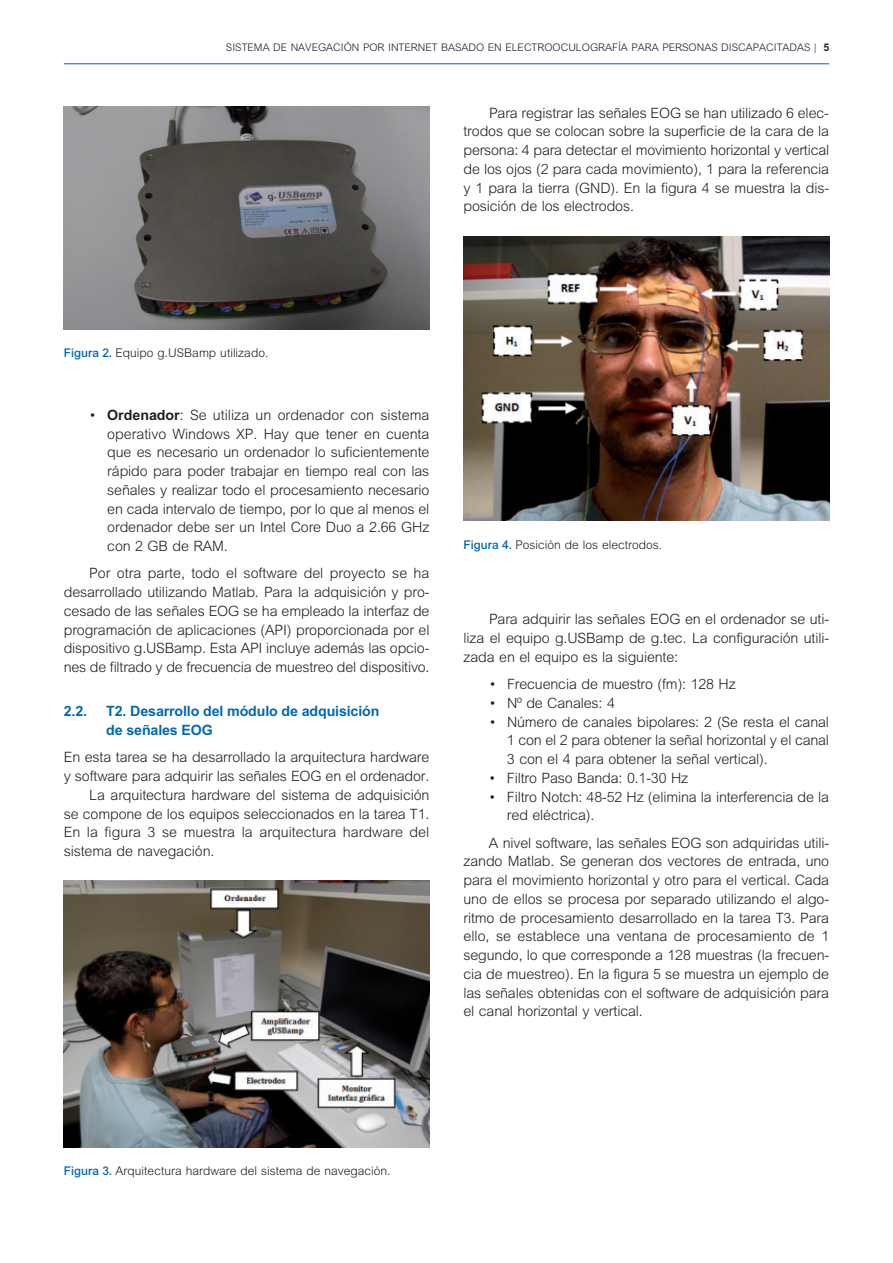
<style>
.page{position:relative;width:893px;height:1263px;background:#fff}
.page>*{position:absolute;margin:0;border:0;box-sizing:border-box;transform-origin:0 0}
.t1{font:300 14.25px/18.8px "M Arial";letter-spacing:-.01em;color:#231f20;text-align:justify}
.t2{font:700 14.25px/18.8px "M Arial";letter-spacing:-.01em;color:#0168b3}
.t3{font:300 12px "M Arial";color:#231f20}
.t4{font:300 10.5px "M Arial";color:#231f20}
.s1{font-weight:700}
.s2{font-family:"Arial";font-weight:500;color:#0168b3}
</style>
<div class="page">
<hr style="left:64px;top:63px;width:765px;height:1px;background:#0168b3">
<img style="left:64px;top:106px;width:365px;height:224px">
<img style="left:64px;top:880px;width:365px;height:267px">
<img style="left:463px;top:237px;width:366px;height:284px">
<p class="t4" style="left:226px;top:41px;width:314px">SISTEMA DE NAVEGACIÓN POR INTERN ET BASADO EN ELECTROO</p>
<p class="t4" style="left:561px;top:41px;width:24px">CULOGR</p>
<p class="t4" style="left:605px;top:41px;width:78px">AFÍA PARA PERSON</p>
<p class="t4" style="left:704px;top:41px;width:126px">AS DISCAPACITADAS | <span class="s1">5</span></p>
<p class="t1" style="left:463px;top:103px;width:367px;text-indent:26px">Para registrar las señales EOG se han utilizado 6 elec&shy;trodos que se colocan sobre la superficie de la cara de la persona: 4 para detectar el movimiento horizontal y vertical de los ojos (2 para cada movimiento), 1 para la referencia y 1 para la tierra (GN D). En la figura 4 se muestra la dis&shy;posición de los electrodos.</p>
<p class="t3" style="left:64px;top:346px;width:206px"><span class="s2">Figura 2.</span> Equipo g.USBamp utilizado.</p>
<p class="t1" style="left:107px;top:405px;width:324px;text-indent:-18px">• <span class="s1">Ordenador</span>: Se utiliza un ordenador con sistema operativo Windows XP. Hay que tener en cuenta que es necesario un ordenador lo suficientemente rápido para poder trabajar en tiempo real con las señales y realizar todo el procesamiento necesario en cada intervalo de tiempo, por lo que al menos el ordenador debe ser un Intel Core Duo a 2.66 GHz con 2 GB de RAM.</p>
<p class="t1" style="left:64px;top:564px;width:367px;text-indent:26px">Por otra parte, todo el software del proyecto se ha desarrollado utilizando Matlab. Para la adquisición y pro&shy;cesado de las señales EOG se ha empleado la interfaz de programación de aplicaciones (API) proporcionada por el dispositivo g.USBamp. Esta API incluye además las opcio&shy;nes de filtrado y de frecuencia de muestreo del dispositivo.</p>
<p class="t2" style="left:106px;top:702px;width:275px;text-indent:-43px">2.2. T2. Desarrollo del módulo de adquisición de señales EOG</p>
<p class="t1" style="left:64px;top:748px;width:367px">En esta tarea se ha desarrollado la arquitectura hardware</p>
<p class="t1" style="left:64px;top:767px;width:367px">y software para adquirir las señales EOG en el ordenador.</p>
<p class="t1" style="left:89px;top:785px;width:342px">La arquitectura hardware del sistema de adquisición</p>
<p class="t1" style="left:64px;top:804px;width:367px">se compone de los equipos seleccionados en la tarea T1.</p>
<p class="t1" style="left:64px;top:823px;width:367px">En la figura 3 se muestra la arquitectura hardware del</p>
<p class="t1" style="left:64px;top:842px;width:152px">sistema de navegación.</p>
<p class="t3" style="left:463px;top:538px;width:200px"><span class="s2">Figura 4.</span> Posición de los electrodos.</p>
<p class="t1" style="left:463px;top:610px;width:367px;text-indent:26px">Para adquirir las señales EOG en el ordenador se uti&shy;liza el equipo g.USBamp de g.tec. La configuración utili&shy;zada en el equipo es la siguiente:</p>
<p class="t1" style="left:489px;top:675px;width:248px">• Frecuencia de muestro (fm): 128 Hz</p>
<p class="t1" style="left:489px;top:693px;width:127px">• Nº de Canales: 4</p>
<p class="t1" style="left:507px;top:712px;width:324px;text-indent:-18px">• Número de canales bipolares: 2 (Se resta el canal 1 con el 2 para obtener la señal horizontal y el canal 3 con el 4 para obtener la señal vertical).</p>
<p class="t1" style="left:489px;top:768px;width:201px">• Filtro Paso Banda: 0.1-30 Hz</p>
<p class="t1" style="left:507px;top:787px;width:324px;text-indent:-18px">• Filtro Notch: 48-52 Hz (elimina la interferencia de la red eléctrica).</p>
<p class="t1" style="left:463px;top:833px;width:367px;text-indent:26px">A nivel software, las señales EOG son adquiridas utili&shy;zando Matlab. Se generan dos vectores de entrada, uno para el movimiento horizontal y otro para el vertical. Cada uno de ellos se procesa por separado utilizando el algo&shy;ritmo de procesamiento desarrollado en la tarea T3. Para ello, se establece una ventana de procesamiento de 1 segundo, lo que corresponde a 128 muestras (la frecuen&shy;cia de muestreo). En la figura 5 se muestra un ejemplo de las señales obtenidas con el software de adquisición para el canal horizontal y vertical.</p>
<p class="t3" style="left:64px;top:1164px;width:328px"><span class="s2">Figura 3.</span> Arquitectura hardware del sistema de navegación.</p>
</div>
